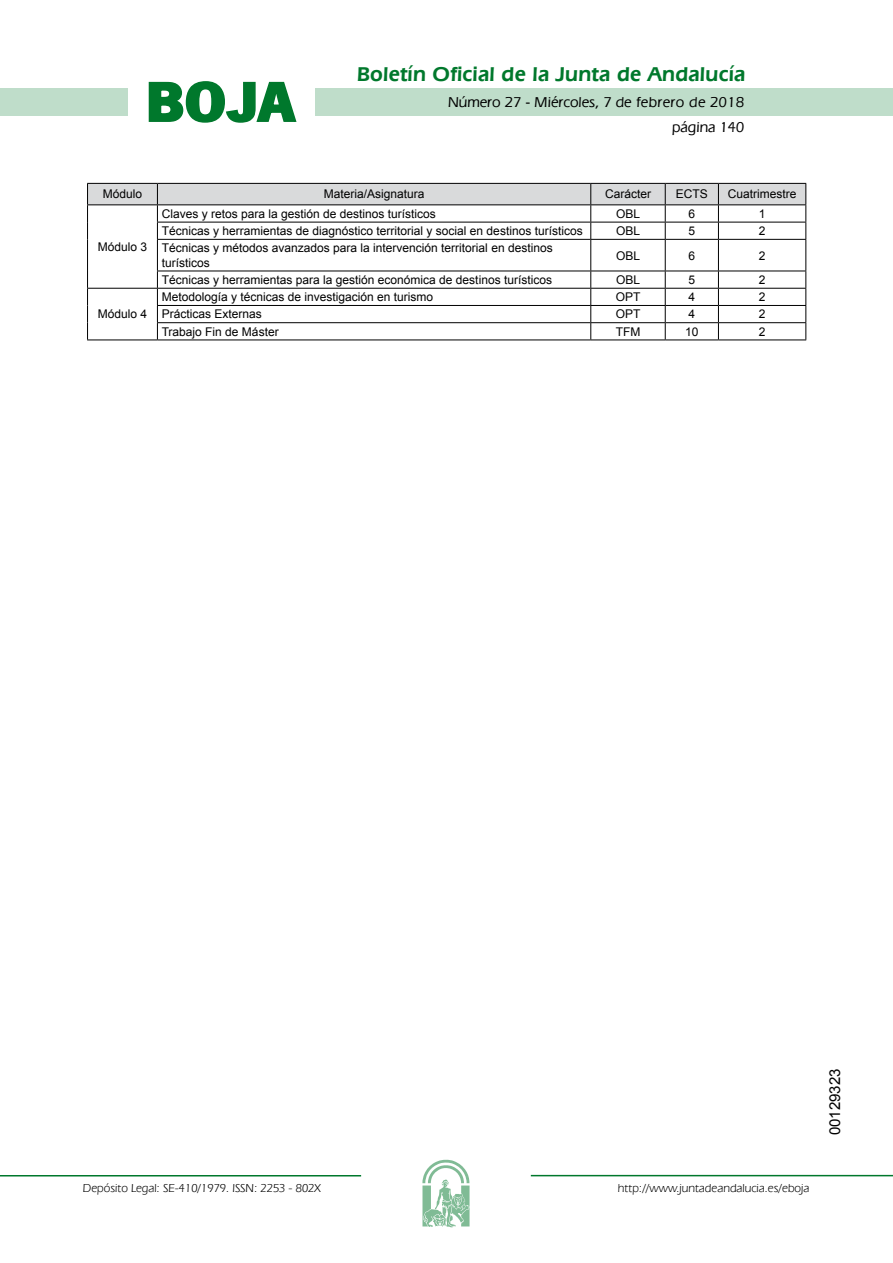
<style>
.page{position:relative;width:893px;height:1263px;background:#fff}
.page>*{position:absolute;margin:0;border:0;box-sizing:border-box;transform-origin:0 0}
.t1{font:700 57.75px "News Got T";color:#00782c;scale:1.14 1}
.t2{font:600 21px "Eras IT Cby BT";letter-spacing:.01em;color:#00782c}
.t3{font:500 15px/24.5px "Eras IT Cby BT";color:#000;text-align:right}
.t4{font:15px "Arial";color:#000}
.t5{font:12px/14.4px "Arial";color:#000}
.t6{font:12px "Eras IT Cby BT";color:#000}
</style>
<div class="page">
<div style="left:315px;top:88px;width:577px;height:28px;background:#bfddca"></div>
<div style="left:0;top:88px;width:128px;height:28px;background:#bfddca"></div>
<hr style="left:0;top:1175px;width:361px;height:2px;background:#00782c">
<svg style="left:422px;top:1159px;width:47px;height:68px"></svg>
<hr style="left:531px;top:1175px;width:361px;height:1px;background:#00782c">
<svg style="left:148px;top:81px;width:149px;height:42px"></svg>
<svg style="left:87px;top:183px;width:719px;height:56px"></svg>
<hr style="left:87px;top:239px;width:1px;height:32px;background:#000">
<hr style="left:157px;top:239px;width:433px;height:1px;background:#000">
<hr style="left:157px;top:240px;width:1px;height:31px;background:#000">
<hr style="left:590px;top:239px;width:75px;height:1px;background:#000">
<hr style="left:590px;top:240px;width:1px;height:31px;background:#000">
<hr style="left:665px;top:239px;width:53px;height:1px;background:#000">
<hr style="left:665px;top:240px;width:1px;height:31px;background:#000">
<hr style="left:718px;top:239px;width:88px;height:1px;background:#000">
<hr style="left:718px;top:240px;width:1px;height:31px;background:#000">
<hr style="left:805px;top:240px;width:1px;height:31px;background:#000">
<hr style="left:157px;top:271px;width:433px;height:1px;background:#000">
<hr style="left:590px;top:271px;width:75px;height:1px;background:#000">
<hr style="left:665px;top:271px;width:53px;height:1px;background:#000">
<hr style="left:718px;top:271px;width:88px;height:1px;background:#000">
<hr style="left:87px;top:288px;width:70px;height:1px;background:#000">
<hr style="left:157px;top:288px;width:433px;height:1px;background:#000">
<hr style="left:590px;top:288px;width:75px;height:1px;background:#000">
<hr style="left:665px;top:288px;width:53px;height:1px;background:#000">
<hr style="left:718px;top:288px;width:88px;height:1px;background:#000">
<hr style="left:157px;top:305px;width:433px;height:1px;background:#000">
<hr style="left:590px;top:305px;width:75px;height:1px;background:#000">
<hr style="left:665px;top:305px;width:53px;height:1px;background:#000">
<hr style="left:718px;top:305px;width:88px;height:1px;background:#000">
<svg style="left:87px;top:271px;width:1px;height:69px"></svg>
<hr style="left:157px;top:322px;width:433px;height:1px;background:#000">
<svg style="left:157px;top:271px;width:1px;height:69px"></svg>
<hr style="left:590px;top:322px;width:75px;height:1px;background:#000">
<svg style="left:590px;top:271px;width:1px;height:69px"></svg>
<hr style="left:665px;top:322px;width:53px;height:1px;background:#000">
<svg style="left:665px;top:271px;width:1px;height:69px"></svg>
<hr style="left:718px;top:322px;width:88px;height:1px;background:#000">
<svg style="left:718px;top:271px;width:1px;height:69px"></svg>
<svg style="left:805px;top:271px;width:1px;height:69px"></svg>
<hr style="left:87px;top:340px;width:70px;height:1px;background:#000">
<hr style="left:157px;top:340px;width:433px;height:1px;background:#000">
<hr style="left:590px;top:340px;width:75px;height:1px;background:#000">
<hr style="left:665px;top:340px;width:53px;height:1px;background:#000">
<hr style="left:718px;top:340px;width:88px;height:1px;background:#000">
<h1 class="t1" style="left:145px;top:68px;width:133px">BOJA</h1>
<h2 class="t2" style="left:357px;top:62px;width:390px">Boletín Oficial de la Junta de Andalucía</h2>
<p class="t3" style="left:448px;top:90px;width:298px">Número 27 - Miércoles, 7 de febrero de 2018 página 140</p>
<p class="t5" style="left:103px;top:187px;width:41px">Módulo</p>
<p class="t5" style="left:324px;top:187px;width:102px">Materia/Asignatura</p>
<p class="t5" style="left:605px;top:187px;width:48px">Carácter</p>
<p class="t5" style="left:675px;top:187px;width:34px">ECTS</p>
<p class="t5" style="left:727px;top:187px;width:70px">Cuatrimestre</p>
<p class="t5" style="left:98px;top:240px;width:51px">Módulo 3</p>
<p class="t5" style="left:98px;top:307px;width:51px">Módulo 4</p>
<p class="t5" style="left:162px;top:207px;width:276px">Claves y retos para la gestión de destinos turísticos</p>
<p class="t5" style="left:616px;top:207px;width:26px">OBL</p>
<p class="t5" style="left:688px;top:207px;width:8px">6</p>
<p class="t5" style="left:758px;top:207px;width:8px">1</p>
<p class="t5" style="left:162px;top:224px;width:422px">Técnicas y herramientas de diagnóstico territorial y social en destinos turísticos</p>
<p class="t5" style="left:616px;top:224px;width:26px">OBL</p>
<p class="t5" style="left:688px;top:224px;width:8px">5</p>
<p class="t5" style="left:758px;top:224px;width:8px">2</p>
<p class="t5" style="left:162px;top:241px;width:392px">Técnicas y métodos avanzados para la intervención territorial en destinos turísticos</p>
<p class="t5" style="left:616px;top:248px;width:26px">OBL</p>
<p class="t5" style="left:688px;top:248px;width:8px">6</p>
<p class="t5" style="left:758px;top:248px;width:8px">2</p>
<p class="t5" style="left:162px;top:273px;width:392px">Técnicas y herramientas para la gestión económica de destinos turísticos</p>
<p class="t5" style="left:616px;top:273px;width:26px">OBL</p>
<p class="t5" style="left:688px;top:273px;width:8px">5</p>
<p class="t5" style="left:758px;top:273px;width:8px">2</p>
<p class="t5" style="left:162px;top:290px;width:273px">Metodología y técnicas de investigación en turismo</p>
<p class="t5" style="left:615px;top:290px;width:26px">OPT</p>
<p class="t5" style="left:688px;top:290px;width:8px">4</p>
<p class="t5" style="left:758px;top:290px;width:8px">2</p>
<p class="t5" style="left:162px;top:307px;width:102px">Prácticas Externas</p>
<p class="t5" style="left:615px;top:307px;width:26px">OPT</p>
<p class="t5" style="left:688px;top:307px;width:8px">4</p>
<p class="t5" style="left:758px;top:307px;width:8px">2</p>
<p class="t5" style="left:162px;top:324px;width:118px">Trabajo Fin de Máster</p>
<p class="t5" style="left:615px;top:324px;width:26px">TFM</p>
<p class="t5" style="left:685px;top:324px;width:15px">10</p>
<p class="t5" style="left:758px;top:324px;width:8px">2</p>
<p class="t6" style="left:83px;top:1181px;width:239px">Depósito Legal: SE-410/1979. ISSN: 2253 - 802X</p>
<p class="t6" style="left:618px;top:1181px;width:193px">http://www.juntadeandalucia.es/eboja</p>
<p class="t4" style="left:825px;top:1135px;width:68px;rotate:-90deg">00129323</p>
</div>
